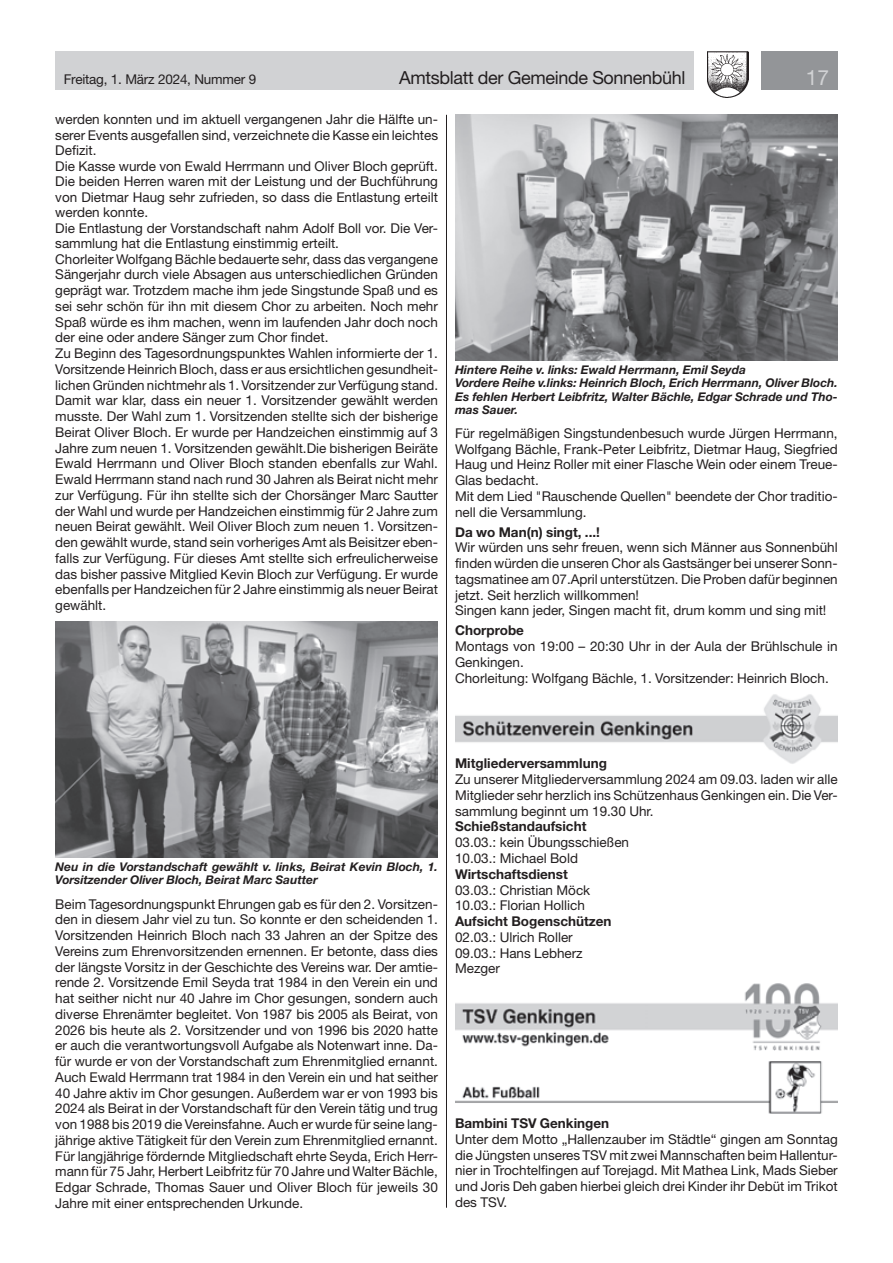
<style>
.page{position:relative;width:893px;height:1263px;background:#fff}
.page>*{position:absolute;margin:0;border:0;box-sizing:border-box;transform-origin:0 0}
.t1{font:21px "Helvetica Neue LT Std";color:#d1d2d4}
.t2{font:18px "Helvetica Neue LT Std";letter-spacing:-.02em;color:#231f20}
.t3{font:13.5px/15.8px "Helvetica Neue LT Std";color:#231f20}
.t4{font:700 13.5px "Helvetica Neue LT Std";color:#231f20}
.t5{font:italic 700 12px/13.4px "Helvetica Neue LT Std";color:#231f20}
</style>
<div class="page">
<div style="left:55px;top:51px;width:639px;height:38px;background:#d1d2d4"></div>
<div style="left:761px;top:51px;width:77px;height:38px;background:#939598"></div>
<img style="left:707px;top:51px;width:41px;height:47px">
<img style="left:55px;top:622px;width:383px;height:236px">
<img style="left:455px;top:115px;width:383px;height:245px">
<img style="left:455px;top:694px;width:383px;height:70px">
<img style="left:455px;top:983px;width:383px;height:68px">
<img style="left:455px;top:1061px;width:383px;height:53px">
<hr style="left:446px;top:115px;width:1px;height:1093px;background:#231f20">
<p class="t3" style="left:64px;top:71px;width:194px">Freitag, 1. März 2024, Nummer 9</p>
<h2 class="t2" style="left:399px;top:67px;width:288px">Amtsblatt der Gemeinde Sonnenbühl</h2>
<h1 class="t1" style="left:806px;top:65px;width:25px">17</h1>
<p class="t3" style="left:55px;top:112px;width:384px">werden konnten und im aktuell vergangenen Jahr die Hälfte un&shy;serer Events ausgefallen sind, verzeichnete die Kasse ein leichtes Defizit.<br>Die Kasse wurde von Ewald Herrmann und Oliver Bloch geprüft.<br>Die beiden Herren waren mit der Leistung und der Buchführung von Dietmar Haug sehr zufrieden, so dass die Entlastung erteilt werden konnte.<br>Die Entlastung der Vorstandschaft nahm Adolf Boll vor. Die Ver&shy;sammlung hat die Entlastung einstimmig erteilt.<br>Chorleiter Wolfgang Bächle bedauerte sehr, dass das vergangene Sängerjahr durch viele Absagen aus unterschiedlichen Gründen geprägt war. Trotzdem mache ihm jede Singstunde Spaß und es sei sehr schön für ihn mit diesem Chor zu arbeiten. Noch mehr Spaß würde es ihm machen, wenn im laufenden Jahr doch noch der eine oder andere Sänger zum Chor findet.<br>Zu Beginn des Tagesordnungspunktes Wahlen informierte der 1.<br>Vorsitzende Heinrich Bloch, dass er aus ersichtlichen gesundheit&shy;lichen Gründen nichtmehr als 1. Vorsitzender zur Verfügung stand.<br>Damit war klar, dass ein neuer 1. Vorsitzender gewählt werden musste. Der Wahl zum 1. Vorsitzenden stellte sich der bisherige Beirat Oliver Bloch. Er wurde per Handzeichen einstimmig auf 3<br>Jahre zum neuen 1. Vorsitzenden gewählt.Die bisherigen Beiräte Ewald Herrmann und Oliver Bloch standen ebenfalls zur Wahl.<br>Ewald Herrmann stand nach rund 30 Jahren als Beirat nicht mehr zur Verfügung. Für ihn stellte sich der Chorsänger Marc Sautter der Wahl und wurde per Handzeichen einstimmig für 2 Jahre zum neuen Beirat gewählt. Weil Oliver Bloch zum neuen 1. Vorsitzen&shy;den gewählt wurde, stand sein vorheriges Amt als Beisitzer eben&shy;falls zur Verfügung. Für dieses Amt stellte sich erfreulicherweise das bisher passive Mitglied Kevin Bloch zur Verfügung. Er wurde ebenfalls per Handzeichen für 2 Jahre einstimmig als neuer Beirat gewählt.</p>
<p class="t5" style="left:455px;top:362px;width:384px">Hintere Reihe v. links: Ewald Herrmann, Emil Seyda<br>Vordere Reihe v.links: Heinrich Bloch, Erich Herrmann, Oliver Bloch.<br>Es fehlen Herbert Leibfritz, Walter Bächle, Edgar Schrade und Tho&shy;mas Sauer.</p>
<p class="t3" style="left:455px;top:425px;width:384px">Für regelmäßigen Singstundenbesuch wurde Jürgen Herrmann, Wolfgang Bächle, Frank-Peter Leibfritz, Dietmar Haug, Siegfried Haug und Heinz Roller mit einer Flasche Wein oder einem Treue-Glas bedacht.<br>Mit dem Lied "Rauschende Quellen" beendete der Chor traditio&shy;nell die Versammlung.</p>
<p class="t4" style="left:455px;top:523px;width:146px">Da wo Man(n) singt, ...!</p>
<p class="t3" style="left:455px;top:540px;width:384px">Wir würden uns sehr freuen, wenn sich Männer aus Sonnenbühl finden würden die unseren Chor als Gastsänger bei unserer Sonn&shy;tagsmatinee am 07.April unterstützen. Die Proben dafür beginnen jetzt. Seit herzlich willkommen!<br>Singen kann jeder, Singen macht fit, drum komm und sing mit!</p>
<p class="t4" style="left:455px;top:622px;width:71px">Chorprobe</p>
<p class="t3" style="left:455px;top:638px;width:384px">Montags von 19:00 – 20:30 Uhr in der Aula der Brühlschule in<br>Genkingen.<br>Chorleitung: Wolfgang Bächle, 1. Vorsitzender: Heinrich Bloch.</p>
<p class="t5" style="left:55px;top:860px;width:384px">Neu in die Vorstandschaft gewählt v. links, Beirat Kevin Bloch, 1.<br>Vorsitzender Oliver Bloch, Beirat Marc Sautter</p>
<p class="t3" style="left:55px;top:896px;width:384px;text-align:justify">Beim Tagesordnungspunkt Ehrungen gab es für den 2. Vorsitzen&shy;den in diesem Jahr viel zu tun. So konnte er den scheidenden 1.<br>Vorsitzenden Heinrich Bloch nach 33 Jahren an der Spitze des Vereins zum Ehrenvorsitzenden ernennen. Er betonte, dass dies der längste Vorsitz in der Geschichte des Vereins war. Der amtie&shy;rende 2. Vorsitzende Emil Seyda trat 1984 in den Verein ein und hat seither nicht nur 40 Jahre im Chor gesungen, sondern auch diverse Ehrenämter begleitet. Von 1987 bis 2005 als Beirat, von 2026 bis heute als 2. Vorsitzender und von 1996 bis 2020 hatte er auch die verantwortungsvoll Aufgabe als Notenwart inne. Da&shy;für wurde er von der Vorstandschaft zum Ehrenmitglied ernannt.<br>Auch Ewald Herrmann trat 1984 in den Verein ein und hat seither 40 Jahre aktiv im Chor gesungen. Außerdem war er von 1993 bis 2024 als Beirat in der Vorstandschaft für den Verein tätig und trug von 1988 bis 2019 die Vereinsfahne. Auch er wurde für seine lang&shy;jährige aktive Tätigkeit für den Verein zum Ehrenmitglied ernannt.<br>Für langjährige fördernde Mitgliedschaft ehrte Seyda, Erich Herr&shy;mann für 75 Jahr, Herbert Leibfritz für 70 Jahre und Walter Bächle, Edgar Schrade, Thomas Sauer und Oliver Bloch für jeweils 30<br>Jahre mit einer entsprechenden Urkunde.</p>
<p class="t4" style="left:455px;top:755px;width:153px">Mitgliederversammlung</p>
<p class="t3" style="left:455px;top:771px;width:384px;text-align:justify">Zu unserer Mitgliederversammlung 2024 am 09.03. laden wir alle Mitglieder sehr herzlich ins Schützenhaus Genkingen ein. Die Ver&shy;sammlung beginnt um 19.30 Uhr.</p>
<p class="t4" style="left:455px;top:818px;width:133px">Schießstandaufsicht</p>
<p class="t3" style="left:455px;top:834px;width:176px">03.03.: kein Übungsschießen<br>10.03.: Michael Bold</p>
<p class="t4" style="left:455px;top:865px;width:114px">Wirtschaftsdienst</p>
<p class="t3" style="left:455px;top:882px;width:137px">03.03.: Christian Möck<br>10.03.: Florian Hollich</p>
<p class="t4" style="left:455px;top:913px;width:158px">Aufsicht Bogenschützen</p>
<p class="t3" style="left:455px;top:929px;width:129px">02.03.: Ulrich Roller<br>09.03.: Hans Lebherz<br>Mezger</p>
<p class="t4" style="left:455px;top:1115px;width:156px">Bambini TSV Genkingen</p>
<p class="t3" style="left:455px;top:1131px;width:384px;text-align:justify">Unter dem Motto „Hallenzauber im Städtle“ gingen am Sonntag die Jüngsten unseres TSV mit zwei Mannschaften beim Hallentur&shy;nier in Trochtelfingen auf Torejagd. Mit Mathea Link, Mads Sieber und Joris Deh gaben hierbei gleich drei Kinder ihr Debüt im Trikot des TSV.</p>
</div>
